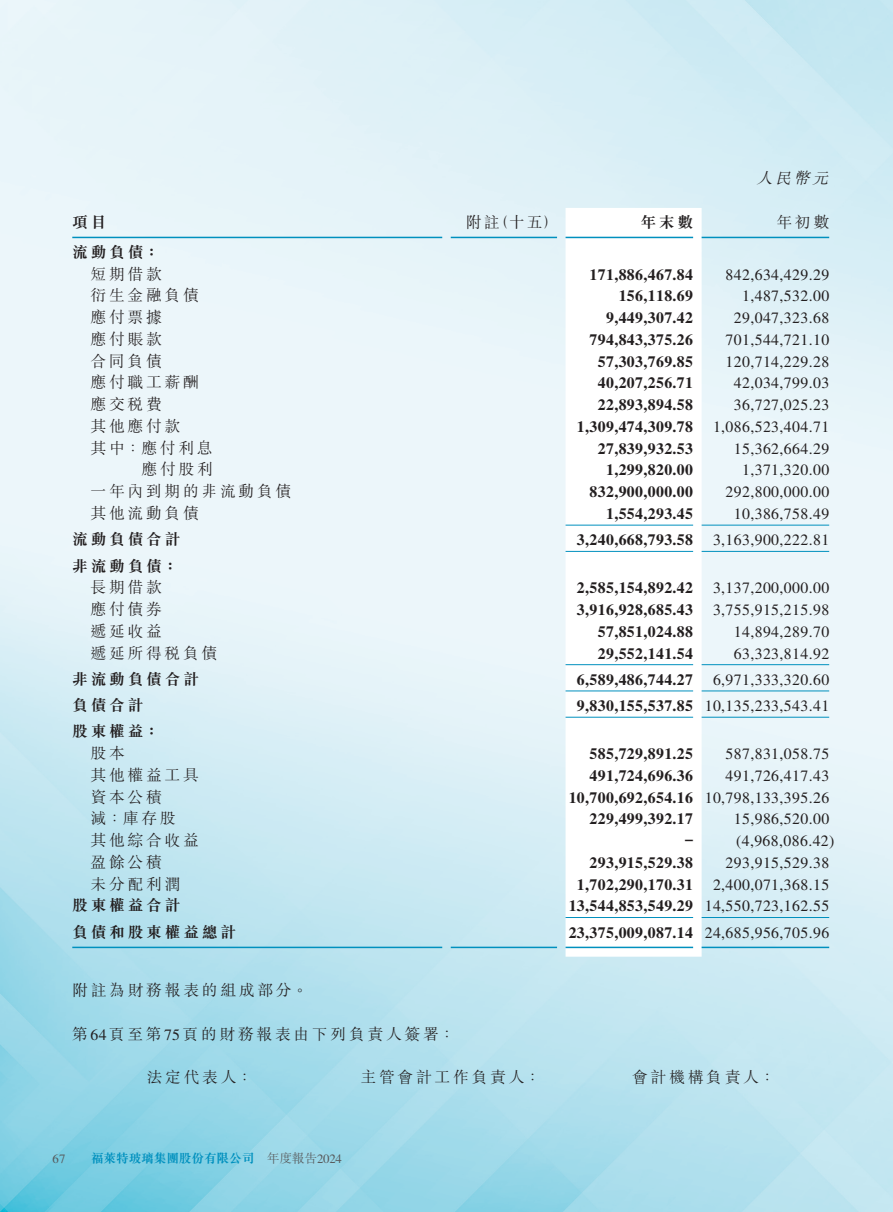
<style>
.page{position:relative;width:893px;height:1212px;background:#fff}
.page>*{position:absolute;margin:0;border:0;box-sizing:border-box;transform-origin:0 0}
.t1{font:15.75px "Times LT Pro";letter-spacing:.025em;color:#231f20}
.t2{font:700 15.75px "Times LT Pro";letter-spacing:.025em;color:#231f20}
.t3{font:300 15.75px "M Sung HK";letter-spacing:.175em;color:#231f20}
.t4{font:700 15.75px/26.2px "M Sung HK";letter-spacing:.175em;color:#231f20}
.t5{font:italic 300 15.75px "M Sung HK";color:#231f20}
.t6{font:700 12.75px "M Sung HK";letter-spacing:-.015em;color:#0090be}
.t7{font:300 12.75px "M Sung HK";color:#57585a}
.t8{font:12.75px "Times LT Pro";color:#57585a}
.s1{font-family:"Times LT Pro";font-weight:400}
</style>
<div class="page">
<img style="left:0;top:0;width:893px;height:1212px">
<svg style="left:566px;top:208px;width:136px;height:749px"></svg>
<hr style="left:72px;top:237px;width:370px;height:1px;background:#0090be">
<hr style="left:451px;top:237px;width:106px;height:1px;background:#0090be">
<hr style="left:566px;top:237px;width:127px;height:1px;background:#0090be">
<hr style="left:702px;top:237px;width:127px;height:1px;background:#0090be">
<hr style="left:566px;top:525px;width:127px;height:1px;background:#0090be">
<hr style="left:702px;top:525px;width:127px;height:1px;background:#0090be">
<hr style="left:566px;top:551px;width:127px;height:1px;background:#0090be">
<hr style="left:702px;top:551px;width:127px;height:1px;background:#0090be">
<hr style="left:566px;top:664px;width:127px;height:1px;background:#0090be">
<hr style="left:702px;top:664px;width:127px;height:1px;background:#0090be">
<hr style="left:566px;top:690px;width:127px;height:1px;background:#0090be">
<hr style="left:702px;top:690px;width:127px;height:1px;background:#0090be">
<hr style="left:566px;top:717px;width:127px;height:1px;background:#0090be">
<hr style="left:702px;top:717px;width:127px;height:1px;background:#0090be">
<hr style="left:566px;top:917px;width:127px;height:1px;background:#0090be">
<hr style="left:702px;top:917px;width:127px;height:1px;background:#0090be">
<hr style="left:72px;top:947px;width:370px;height:1px;background:#0090be">
<hr style="left:451px;top:947px;width:106px;height:1px;background:#0090be">
<hr style="left:566px;top:947px;width:127px;height:1px;background:#0090be">
<hr style="left:702px;top:947px;width:127px;height:1px;background:#0090be">
<p class="t4" style="left:72px;top:206px;width:89px;line-height:30.3px">項目<br>流動負債：</p>
<p class="t3" style="left:466px;top:211px;width:35px">附註</p>
<p class="t3" style="left:493px;top:211px;width:67px">（十五）</p>
<p class="t4" style="left:640px;top:208px;width:54px">年末數</p>
<p class="t5" style="left:756px;top:167px;width:78px">人民幣元</p>
<p class="t3" style="left:776px;top:211px;width:54px">年初數</p>
<p class="t3" style="left:91px;top:263px;width:73px">短期借款</p>
<p class="t2" style="left:590px;top:265px;width:105px">171,886,467.84</p>
<p class="t1" style="left:726px;top:265px;width:105px">842,634,429.29</p>
<p class="t3" style="left:91px;top:285px;width:110px">衍生金融負債</p>
<p class="t2" style="left:619px;top:287px;width:76px">156,118.69</p>
<p class="t1" style="left:742px;top:287px;width:89px">1,487,532.00</p>
<p class="t3" style="left:91px;top:306px;width:73px">應付票據</p>
<p class="t2" style="left:606px;top:308px;width:89px">9,449,307.42</p>
<p class="t1" style="left:734px;top:309px;width:97px">29,047,323.68</p>
<p class="t3" style="left:91px;top:328px;width:73px">應付賬款</p>
<p class="t2" style="left:590px;top:330px;width:105px">794,843,375.26</p>
<p class="t1" style="left:726px;top:331px;width:105px">701,544,721.10</p>
<p class="t3" style="left:91px;top:350px;width:73px">合同負債</p>
<p class="t2" style="left:598px;top:352px;width:97px">57,303,769.85</p>
<p class="t1" style="left:726px;top:352px;width:105px">120,714,229.28</p>
<p class="t3" style="left:91px;top:372px;width:110px">應付職工薪酬</p>
<p class="t2" style="left:598px;top:374px;width:97px">40,207,256.71</p>
<p class="t1" style="left:734px;top:374px;width:97px">42,034,799.03</p>
<p class="t3" style="left:91px;top:393px;width:73px">應交稅費</p>
<p class="t2" style="left:598px;top:395px;width:97px">22,893,894.58</p>
<p class="t1" style="left:734px;top:396px;width:97px">36,727,025.23</p>
<p class="t3" style="left:91px;top:415px;width:91px">其他應付款</p>
<p class="t2" style="left:577px;top:417px;width:118px">1,309,474,309.78</p>
<p class="t1" style="left:713px;top:418px;width:118px">1,086,523,404.71</p>
<p class="t3" style="left:91px;top:437px;width:124px">其中：應付利息</p>
<p class="t2" style="left:598px;top:439px;width:97px">27,839,932.53</p>
<p class="t1" style="left:734px;top:439px;width:97px">15,362,664.29</p>
<p class="t3" style="left:142px;top:459px;width:73px">應付股利</p>
<p class="t2" style="left:606px;top:461px;width:89px">1,299,820.00</p>
<p class="t1" style="left:742px;top:461px;width:89px">1,371,320.00</p>
<p class="t3" style="left:91px;top:480px;width:202px">一年內到期的非流動負債</p>
<p class="t2" style="left:590px;top:482px;width:105px">832,900,000.00</p>
<p class="t1" style="left:726px;top:483px;width:105px">292,800,000.00</p>
<p class="t3" style="left:91px;top:502px;width:110px">其他流動負債</p>
<p class="t2" style="left:606px;top:504px;width:89px">1,554,293.45</p>
<p class="t1" style="left:734px;top:505px;width:97px">10,386,758.49</p>
<p class="t4" style="left:72px;top:526px;width:110px">流動負債合計非流動負債：</p>
<p class="t2" style="left:577px;top:530px;width:118px">3,240,668,793.58</p>
<p class="t1" style="left:713px;top:531px;width:118px">3,163,900,222.81</p>
<p class="t3" style="left:91px;top:576px;width:73px">長期借款</p>
<p class="t2" style="left:577px;top:578px;width:118px">2,585,154,892.42</p>
<p class="t1" style="left:713px;top:579px;width:118px">3,137,200,000.00</p>
<p class="t3" style="left:91px;top:598px;width:73px">應付債券</p>
<p class="t2" style="left:577px;top:600px;width:118px">3,916,928,685.43</p>
<p class="t1" style="left:713px;top:601px;width:118px">3,755,915,215.98</p>
<p class="t3" style="left:91px;top:620px;width:73px">遞延收益</p>
<p class="t2" style="left:598px;top:622px;width:97px">57,851,024.88</p>
<p class="t1" style="left:734px;top:623px;width:97px">14,894,289.70</p>
<p class="t3" style="left:91px;top:642px;width:128px">遞延所得稅負債</p>
<p class="t2" style="left:598px;top:644px;width:97px">29,552,141.54</p>
<p class="t1" style="left:734px;top:644px;width:97px">63,323,814.92</p>
<p class="t4" style="left:72px;top:665px;width:128px">非流動負債合計</p>
<p class="t2" style="left:577px;top:670px;width:118px">6,589,486,744.27</p>
<p class="t1" style="left:713px;top:671px;width:118px">6,971,333,320.60</p>
<p class="t4" style="left:72px;top:691px;width:89px">負債合計股東權益：</p>
<p class="t2" style="left:577px;top:696px;width:118px">9,830,155,537.85</p>
<p class="t1" style="left:705px;top:697px;width:126px">10,135,233,543.41</p>
<p class="t3" style="left:91px;top:742px;width:36px">股本</p>
<p class="t2" style="left:590px;top:744px;width:105px">585,729,891.25</p>
<p class="t1" style="left:726px;top:745px;width:105px">587,831,058.75</p>
<p class="t3" style="left:91px;top:764px;width:110px">其他權益工具</p>
<p class="t2" style="left:590px;top:766px;width:105px">491,724,696.36</p>
<p class="t1" style="left:726px;top:767px;width:105px">491,726,417.43</p>
<p class="t3" style="left:91px;top:786px;width:73px">資本公積</p>
<p class="t2" style="left:569px;top:788px;width:126px">10,700,692,654.16</p>
<p class="t1" style="left:705px;top:788px;width:126px">10,798,133,395.26</p>
<p class="t3" style="left:91px;top:807px;width:87px">減：庫存股</p>
<p class="t2" style="left:590px;top:809px;width:105px">229,499,392.17</p>
<p class="t1" style="left:734px;top:810px;width:97px">15,986,520.00</p>
<p class="t3" style="left:91px;top:829px;width:110px">其他綜合收益</p>
<p class="t2" style="left:685px;top:829px;width:9px">–</p>
<p class="t1" style="left:736px;top:832px;width:100px">)4,968,086.42(</p>
<p class="t3" style="left:91px;top:851px;width:73px">盈餘公積</p>
<p class="t2" style="left:590px;top:853px;width:105px">293,915,529.38</p>
<p class="t1" style="left:726px;top:854px;width:105px">293,915,529.38</p>
<p class="t3" style="left:91px;top:873px;width:91px">未分配利潤</p>
<p class="t2" style="left:577px;top:875px;width:118px">1,702,290,170.31</p>
<p class="t1" style="left:713px;top:875px;width:118px">2,400,071,368.15</p>
<p class="t4" style="left:72px;top:892px;width:110px">股東權益合計</p>
<p class="t2" style="left:569px;top:896px;width:126px">13,544,853,549.29</p>
<p class="t1" style="left:705px;top:897px;width:126px">14,550,723,162.55</p>
<p class="t4" style="left:72px;top:918px;width:165px">負債和股東權益總計</p>
<p class="t2" style="left:569px;top:923px;width:126px">23,375,009,087.14</p>
<p class="t1" style="left:705px;top:923px;width:126px">24,685,956,705.96</p>
<p class="t3" style="left:72px;top:979px;width:237px">附註為財務報表的組成部分。</p>
<p class="t3" style="left:72px;top:1023px;width:384px">第<span class="s1">64</span>頁至第<span class="s1">75</span>頁的財務報表由下列負責人簽署：</p>
<p class="t3" style="left:147px;top:1066px;width:107px">法定代表人：</p>
<p class="t3" style="left:361px;top:1066px;width:181px">主管會計工作負責人：</p>
<p class="t3" style="left:632px;top:1066px;width:144px">會計機構負責人：</p>
<p class="t8" style="left:52px;top:1151px;width:15px">67</p>
<p class="t6" style="left:91px;top:1150px;width:165px">福萊特玻璃集團股份有限公司</p>
<p class="t7" style="left:267px;top:1150px;width:77px">年度報告<span class="s1">2024</span></p>
</div>
